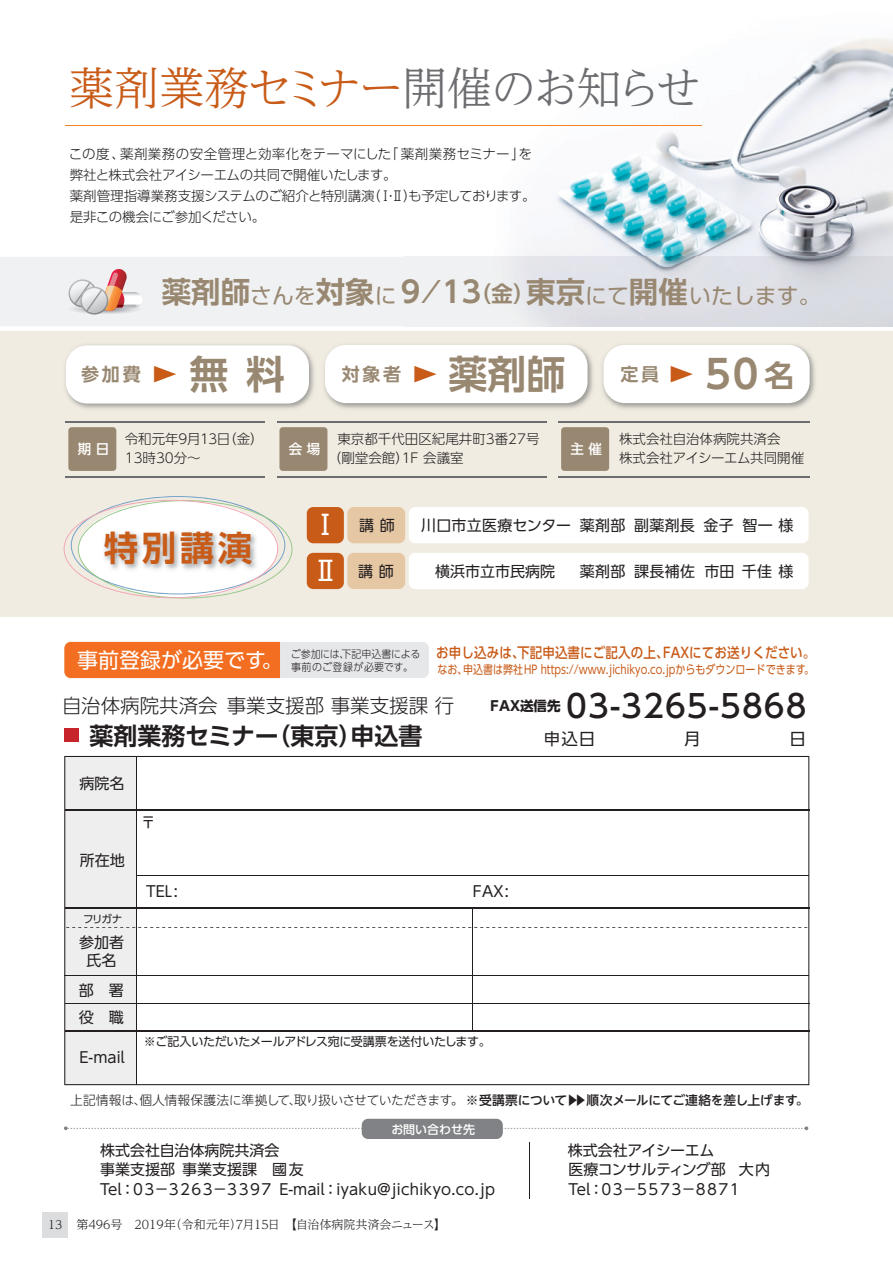
<style>
.page{position:relative;width:893px;height:1263px;background:#fff}
.page>*{position:absolute;margin:0;border:0;box-sizing:border-box;transform-origin:0 0}
.t1{font:300 45px "UD Reimin Pr 6 N";letter-spacing:-.04em;color:#c85b18}
.t2{font:700 34.5px "UD Shin Go Pro De";color:#c85b18}
.t3{font:500 31.5px "UD Shin Go Pro";letter-spacing:.035em;color:#231f20}
.t4{font:700 29.4px "UD Shin Go Pro De";color:#998871}
.t5{font:700 24px "UD Shin Go Pro De";color:#231f20}
.t6{font:21px "UD Shin Go Pro";color:#fff}
.t7{font:300 19.5px "UD Shin Go NT Pr 6 N";color:#231f20}
.t8{font:700 18px "UD Shin Go Pro De";letter-spacing:.15em;color:#998871}
.t9{font:15px/19.5px "UD Shin Go Pro";color:#231f20}
.t10{font:15px "UD Shin Go Pro";letter-spacing:.02em;color:#231f20}
.t11{font:500 14.25px "UD Shin Go Pro";letter-spacing:.01em;color:#c85b18;scale:.88 1}
.t12{font:300 13.5px/21px "UD Shin Go Pro";color:#231f20}
.t13{font:700 13.5px "UD Shin Go Pro";color:#231f20}
.t14{font:500 13.5px "UD Shin Go Pro";color:#fff}
.t15{font:300 12.75px "UD Shin Go NT Pr 6 N";letter-spacing:-.03em;color:#231f20}
.t16{font:12px "UD Shin Go Pro";color:#c85b18;scale:.83 1}
.t17{font:300 12px "UD Reimin Pro";color:#231f20}
.t18{font:12px "UD Shin Go Pro";letter-spacing:-.025em;color:#231f20}
.t19{font:500 12px "UD Shin Go Pro";letter-spacing:-.005em;color:#fff}
.t20{font:300 10.5px/13.5px "UD Shin Go Pro";color:#231f20;scale:.95 1}
.t21{font:10.5px "UD Shin Go Pro";color:#231f20}
.s1{color:#6c6d70}
.s2{font-family:"UD Shin Go Pro";font-weight:400;font-size:21.9px}
.s3{font-family:"UD Shin Go Pro";font-weight:300}
.s4{font-size:21.9px}
.s5{color:#c85b18}
.s6{font-size:39px}
.s7{font-size:30px}
.s8{font-size:27px;color:#fff}
.s9{font-weight:500}
.s10{font-size:11.7px}
</style>
<div class="page">
<img style="left:403px;top:38px;width:490px;height:219px">
<div style="left:0;top:332px;width:893px;height:285px;background:#f1ece2"></div>
<hr style="left:65px;top:125px;width:637px;height:1px;background:#f58220">
<svg style="left:64px;top:756px;width:745px;height:329px"></svg>
<div style="left:65px;top:728px;width:14px;height:14px;background:#c8242b"></div>
<svg style="left:0;top:257px;width:893px;height:69px;fill:#f0f1f2"></svg>
<svg style="left:64px;top:269px;width:81px;height:46px"></svg>
<img style="left:65px;top:344px;width:249px;height:65px">
<div style="left:66px;top:345px;width:243px;height:58px;background:#fff;border-radius:21px"></div>
<img style="left:324px;top:344px;width:269px;height:65px">
<div style="left:325px;top:345px;width:262px;height:58px;background:#fff;border-radius:21px"></div>
<img style="left:602px;top:344px;width:213px;height:65px">
<div style="left:603px;top:345px;width:207px;height:58px;background:#fff;border-radius:21px"></div>
<hr style="left:66px;top:421px;width:199px;height:1px;background:#6c6d70">
<hr style="left:66px;top:476px;width:199px;height:1px;background:#6c6d70">
<div style="left:68px;top:427px;width:48px;height:44px;background:#998871;border-radius:3px"></div>
<hr style="left:277px;top:421px;width:270px;height:1px;background:#6c6d70">
<hr style="left:277px;top:476px;width:270px;height:1px;background:#6c6d70">
<div style="left:279px;top:427px;width:48px;height:44px;background:#998871;border-radius:3px"></div>
<hr style="left:558px;top:421px;width:252px;height:1px;background:#6c6d70">
<hr style="left:558px;top:476px;width:252px;height:1px;background:#6c6d70">
<div style="left:561px;top:427px;width:48px;height:44px;background:#998871;border-radius:3px"></div>
<div style="left:307px;top:507px;width:37px;height:36px;background:#c85b18;border-radius:6px"></div>
<div style="left:347px;top:507px;width:58px;height:36px;background:#e6c7a4;border-radius:6px"></div>
<div style="left:409px;top:507px;width:400px;height:36px;background:#fff;border-radius:6px"></div>
<div style="left:307px;top:553px;width:37px;height:36px;background:#c85b18;border-radius:6px"></div>
<div style="left:347px;top:553px;width:58px;height:36px;background:#e6c7a4;border-radius:6px"></div>
<div style="left:409px;top:553px;width:400px;height:36px;background:#fff;border-radius:6px"></div>
<svg style="left:64px;top:496px;width:228px;height:102px"></svg>
<img style="left:247px;top:575px;width:14px;height:8px">
<div style="left:64px;top:642px;width:365px;height:36px;background:#e6e7e9;border-radius:6px"></div>
<div style="left:64px;top:642px;width:216px;height:36px;background:#f36e21"></div>
<hr style="left:529px;top:1142px;width:1px;height:56px;background:#231f20">
<div style="left:362px;top:1119px;width:141px;height:20px;background:#808285;border-radius:6px"></div>
<svg style="left:64px;top:1126px;width:744px;height:4px"></svg>
<div style="left:43px;top:1212px;width:25px;height:25px;background:#dcdddf"></div>
<h1 class="t1" style="left:69px;top:51px;width:633px">薬剤業務セミナー<span class="s1">開催のお知らせ</span></h1>
<p class="t12" style="left:69px;top:143px;width:468px">この度、薬剤業務の安全管理と効率化をテーマにした「薬剤業務セミナー」を弊社と株式会社アイシーエムの共同で開催いたします。<br>薬剤管理指導業務支援システムのご紹介と特別講演（Ⅰ･Ⅱ）も予定しております。是非この機会にご参加ください。</p>
<h3 class="t4" style="left:162px;top:268px;width:660px">薬剤師<span class="s2">さんを</span>対象<span class="s2">に</span> 9<span class="s3">/</span>13<span class="s4">（金）</span>東京<span class="s2">にて</span>開催<span class="s2">いたします。</span></h3>
<h3 class="t8" style="left:81px;top:359px;width:205px">参加費<span class="s5">▶</span><span class="s6">無料</span></h3>
<h3 class="t8" style="left:342px;top:359px;width:225px">対象者 <span class="s5">▶</span><span class="s6">薬剤師</span></h3>
<h3 class="t8" style="left:620px;top:359px;width:175px">定員<span class="s5">▶</span><span class="s6">50</span><span class="s7">名</span></h3>
<p class="t14" style="left:78px;top:438px;width:33px">期 日</p>
<p class="t12" style="left:125px;top:429px;width:140px;line-height:19.2px">令和元年９月１３日（金）<br>13時30分～</p>
<p class="t14" style="left:289px;top:438px;width:33px">会 場</p>
<p class="t12" style="left:328px;top:429px;width:213px;line-height:19.2px;text-indent:9px">東京都千代田区紀尾井町3番27号（剛堂会館）１F 会議室</p>
<p class="t14" style="left:571px;top:438px;width:33px">主 催</p>
<p class="t12" style="left:619px;top:429px;width:187px;line-height:19.2px">株式会社自治体病院共済会<br>株式会社アイシーエム共同開催</p>
<h2 class="t2" style="left:104px;top:520px;width:150px">特別講演</h2>
<p class="t10" style="left:312px;top:513px;width:483px"><span class="s8">Ⅰ</span>　 講 師　 川口市立医療センター薬剤部 副薬剤長 金子 智一 様</p>
<p class="t9" style="left:312px;top:561px;width:98px"><span class="s8">Ⅱ</span> 講 師　</p>
<p class="t10" style="left:435px;top:559px;width:360px">横浜市立市民病院　 薬剤部課長補佐 市田千佳 様</p>
<h3 class="t6" style="left:77px;top:643px;width:207px">事前登録が必要です。</h3>
<p class="t20" style="left:291px;top:647px;width:138px">ご参加には、下記申込書による事前のご登録が必要です。</p>
<p class="t11" style="left:436px;top:641px;width:432px">お申し込みは、下記申込書にご記入の上、FAXにてお送りください。</p>
<p class="t16" style="left:437px;top:660px;width:455px">なお、申込書は弊社HP https://www.jichikyo.co.jpからもダウンロードできます。</p>
<h3 class="t7" style="left:62px;top:690px;width:394px">自治体病院共済会 事業支援部事業支援課 行</h3>
<p class="t13" style="left:491px;top:695px;width:71px">FAX送信先</p>
<h3 class="t3" style="left:566px;top:680px;width:242px">03-3265-5868</h3>
<h3 class="t5" style="left:89px;top:716px;width:334px">薬剤業務セミナー（東京）申込書</h3>
<p class="t9" style="left:80px;top:773px;width:46px">病院名</p>
<p class="t9" style="left:80px;top:850px;width:46px">所在地</p>
<p class="t21" style="left:83px;top:910px;width:41px">フリガナ</p>
<p class="t9" style="left:79px;top:932px;width:47px;line-height:18.5px;text-align:center">参加者氏名</p>
<p class="t9" style="left:79px;top:976px;width:46px;line-height:27.5px">部　署役　職</p>
<p class="t9" style="left:79px;top:1047px;width:47px">E-mail</p>
<p class="t9" style="left:141px;top:812px;width:16px">〒</p>
<p class="t9" style="left:146px;top:881px;width:33px">TEL:</p>
<p class="t9" style="left:473px;top:881px;width:37px">FAX:</p>
<p class="t18" style="left:144px;top:1031px;width:349px">※ご記入いただいたメールアドレス宛に受講票を送付いたします。</p>
<p class="t15" style="left:70px;top:1090px;width:740px">上記情報は、個人情報保護法に準拠して、取り扱いさせていただきます。 <span class="s9">※受講票について▶▶順次メールにてご連絡を差し上げます。</span></p>
<p class="t19" style="left:391px;top:1119px;width:85px">お問い合わせ先</p>
<p class="t9" style="left:100px;top:1140px;width:397px">株式会社自治体病院共済会<br>事業支援部 事業支援課　國友<br>Tel：03－3263－3397 E-mail：iyaku＠jichikyo.co.jp</p>
<p class="t9" style="left:568px;top:1140px;width:204px">株式会社アイシーエム<br>医療コンサルティング部 大内<br>Tel：03－5573－8871</p>
<p class="t17" style="left:48px;top:1214px;width:400px"><span class="s10">13</span> 第496号　2019年（令和元年）7月15日　【自治体病院共済会ニュース】</p>
</div>
